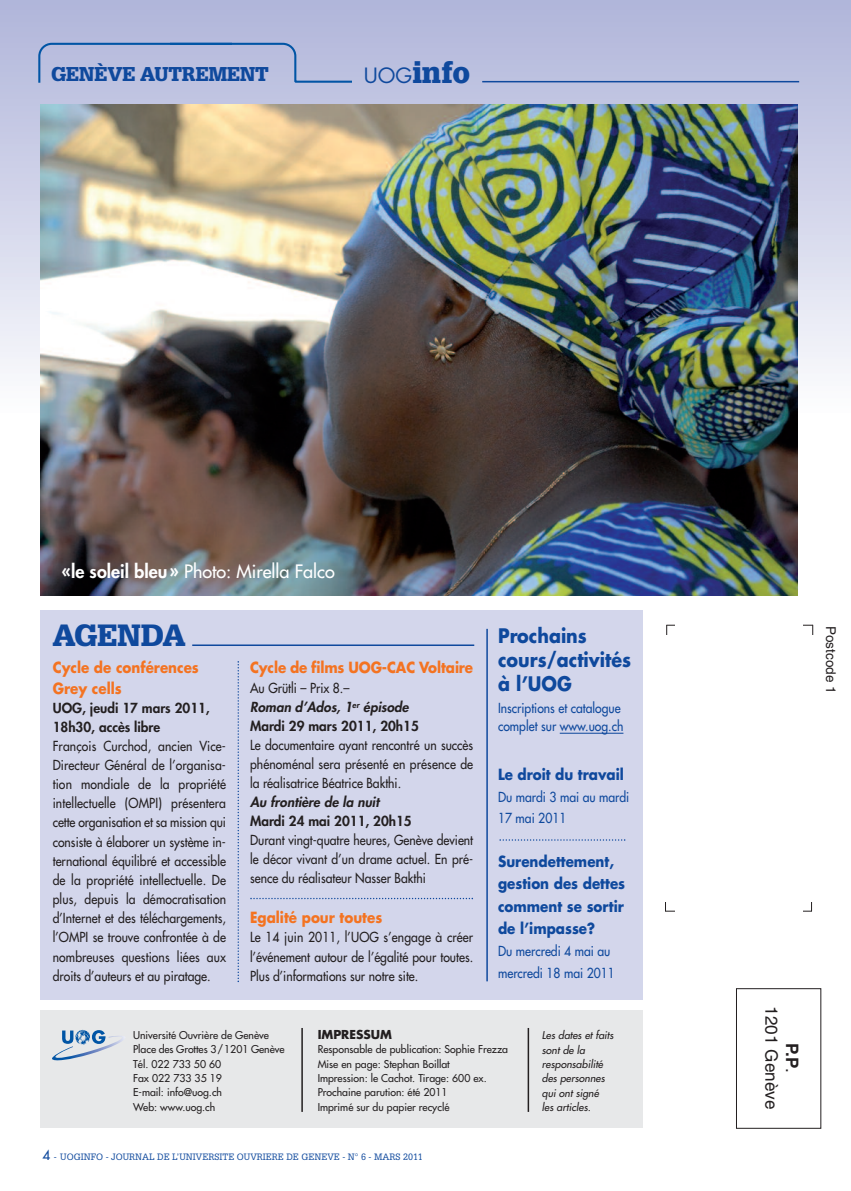
<style>
.page{position:relative;width:851px;height:1191px;background:#fff}
.page>*{position:absolute;margin:0;border:0;box-sizing:border-box;transform-origin:0 0}
.t1{font:900 30px "Glypha";color:#0f499d}
.t2{font:900 28.95px "Glypha";color:#0f499d}
.t3{font:700 19.5px/24px "Futura";color:#0f499d;scale:.9 1}
.t4{font:900 19.5px "Glypha";color:#0f499d}
.t5{font:18px "Futura";color:#fff}
.t6{font:17.1px/20.5px "Helvetica";color:#231f20;text-align:center}
.t7{font:700 15px/22.6px "Futura";color:#0f499d;scale:.9 1}
.t8{font:700 15px/20.2px "Futura";color:#f47321;scale:.9 1}
.t9{font:13.5px/19.2px "Futura";color:#231f20;text-align:justify;scale:.9 1}
.t10{font:800 13.5px/18.9px "Futura";color:#231f20}
.t11{font:13.5px/21.5px "Futura";color:#0f499d;scale:.9 1}
.t12{font:italic 800 13.5px "Futura";letter-spacing:.005em;color:#231f20}
.t13{font:13.5px "Helvetica";color:#231f20}
.t14{font:700 12px "Futura";color:#231f20}
.t15{font:10.5px/14.2px "Futura";color:#231f20}
.t16{font:italic 10.5px/14.2px "Futura";letter-spacing:.005em;color:#231f20}
.t17{font:9px "Glypha";color:#0f499d}
.s1{font-family:"Futura";font-weight:400;font-size:20.55px}
.s2{font-weight:800}
.s3{font-weight:400}
.s4{font-style:italic}
.s5{font-family:"Futura";font-size:13.5px}
.s6{font-weight:700}
</style>
<div class="page">
<div style="left:736px;top:988px;width:85px;height:140px;border:1px solid #231f20"></div>
<svg style="left:803px;top:625px;width:10px;height:10px"></svg>
<svg style="left:803px;top:902px;width:9px;height:9px"></svg>
<svg style="left:665px;top:902px;width:10px;height:9px"></svg>
<svg style="left:666px;top:625px;width:9px;height:10px"></svg>
<div style="left:40px;top:610px;width:602px;height:390px;background:#d3d6eb"></div>
<svg style="left:0;top:0;width:850px;height:412px;background:#c0c5e0"></svg>
<svg style="left:38px;top:43px;width:313px;height:40px;background:#afb8db"></svg>
<hr style="left:192px;top:644px;width:282px;height:2px;background:#0f499d">
<hr style="left:486px;top:629px;width:2px;height:352px;background:#0f499d">
<div style="left:40px;top:1010px;width:602px;height:117px;background:#e7e8e9"></div>
<hr style="left:301px;top:1028px;width:2px;height:83px;background:#231f20">
<hr style="left:527px;top:1028px;width:2px;height:83px;background:#231f20">
<hr style="left:482px;top:81px;width:317px;height:1px;background:#0f499d">
<img style="left:40px;top:105px;width:756px;height:490px">
<svg style="left:250px;top:897px;width:223px;height:2px"></svg>
<svg style="left:499px;top:839px;width:126px;height:1px"></svg>
<svg style="left:237px;top:661px;width:2px;height:321px"></svg>
<hr style="left:559px;top:732px;width:64px;height:1px;background:#0f499d">
<svg style="left:52px;top:1030px;width:73px;height:30px"></svg>
<h3 class="t4" style="left:51px;top:67px;width:219px">GENÈVE AUTREMENT</h3>
<h2 class="t2" style="left:364px;top:61px;width:108px"><span class="s1">UOG</span>info</h2>
<h3 class="t5" style="left:62px;top:562px;width:274px"><span class="s2">«le soleil bleu»</span> Photo: Mirella Falco</h3>
<h1 class="t1" style="left:52px;top:623px;width:135px">AGENDA</h1>
<p class="t8" style="left:53px;top:659px;width:164px">Cycle de conférences<br>Grey cells</p>
<p class="t10" style="left:53px;top:699px;width:159px">UOG, jeudi 17 mars 2011,<br>18h30, accès libre</p>
<p class="t9" style="left:53px;top:737px;width:194px">François Curchod, ancien Vice-Directeur Général de l’organisa&shy;tion mondiale de la propriété intellectuelle (OMPI) présentera cette organisation et sa mission qui consiste à élaborer un système in&shy;ternational équilibré et accessible de la propriété intellectuelle. De plus, depuis la démocratisation d’Internet et des téléchargements, l’OMPI se trouve confrontée à de nombreuses questions liées aux droits d’auteurs et au piratage.</p>
<p class="t8" style="left:250px;top:659px;width:249px">Cycle de films UOG-CAC Voltaire</p>
<p class="t10" style="left:250px;top:679px;width:170px"><span class="s3">Au Grütli – Prix 8.–<br></span><span class="s4">Roman d’Ados, 1</span><sup>er</sup> <span class="s4">épisode<br></span>Mardi 29 mars 2011, 20h15</p>
<p class="t9" style="left:250px;top:736px;width:249px">Le documentaire ayant rencontré un succès phénoménal sera présenté en présence de la réalisatrice Béatrice Bakthi.</p>
<p class="t12" style="left:250px;top:795px;width:130px">Au frontière de la nuit</p>
<p class="t10" style="left:250px;top:812px;width:163px">Mardi 24 mai 2011, 20h15</p>
<p class="t9" style="left:250px;top:831px;width:249px">Durant vingt-quatre heures, Genève devient le décor vivant d’un drame actuel. En pré&shy;sence du réalisateur Nasser Bakthi</p>
<p class="t8" style="left:250px;top:908px;width:148px">Egalité pour toutes</p>
<p class="t9" style="left:250px;top:928px;width:249px">Le 14 juin 2011, l’UOG s’engage à créer l’événement autour de l’égalité pour toutes.<br>Plus d’informations sur notre site.</p>
<h3 class="t3" style="left:498px;top:625px;width:149px">Prochains cours/activités à l’UOG</h3>
<p class="t11" style="left:498px;top:700px;width:141px;line-height:18px">Inscriptions et catalogue complet sur www.uog.ch</p>
<p class="t7" style="left:498px;top:764px;width:141px">Le droit du travail</p>
<p class="t11" style="left:498px;top:786px;width:147px">Du mardi 3 mai au mardi<br>17 mai 2011</p>
<p class="t7" style="left:498px;top:851px;width:143px">Surendettement, gestion des dettes comment se sortir de l’impasse?</p>
<p class="t11" style="left:498px;top:941px;width:131px">Du mercredi 4 mai au mercredi 18 mai 2011</p>
<p class="t15" style="left:133px;top:1029px;width:153px">Université Ouvrière de Genève<br>Place des Grottes 3/1201 Genève<br>Tél. 022 733 50 60<br>Fax 022 733 35 19<br>E-mail: info@uog.ch<br>Web: www.uog.ch</p>
<p class="t14" style="left:317px;top:1028px;width:76px">IMPRESSUM</p>
<p class="t15" style="left:317px;top:1043px;width:192px">Responsable de publication: Sophie Frezza Mise en page: Stephan Boillat<br>Impression: le Cachot. Tirage: 600 ex.<br>Prochaine parution: été 2011<br>Imprimé sur du papier recyclé</p>
<p class="t17" style="left:43px;top:1151px;width:382px"><span class="s5">4</span> - UOGINFO - JOURNAL DE L’UNIVERSITE OUVRIERE DE GENEVE - N° 6 - MARS 2011</p>
<p class="t16" style="left:541px;top:1029px;width:73px">Les dates et faits sont de la responsabilité des personnes qui ont signé<br>les articles.</p>
<p class="t13" style="left:835px;top:626px;width:69px;rotate:90deg">Postcode 1</p>
<p class="t6" style="left:800px;top:1006px;width:104px;rotate:90deg"><span class="s6">P.P</span>.<br>1201 Genève</p>
</div>
